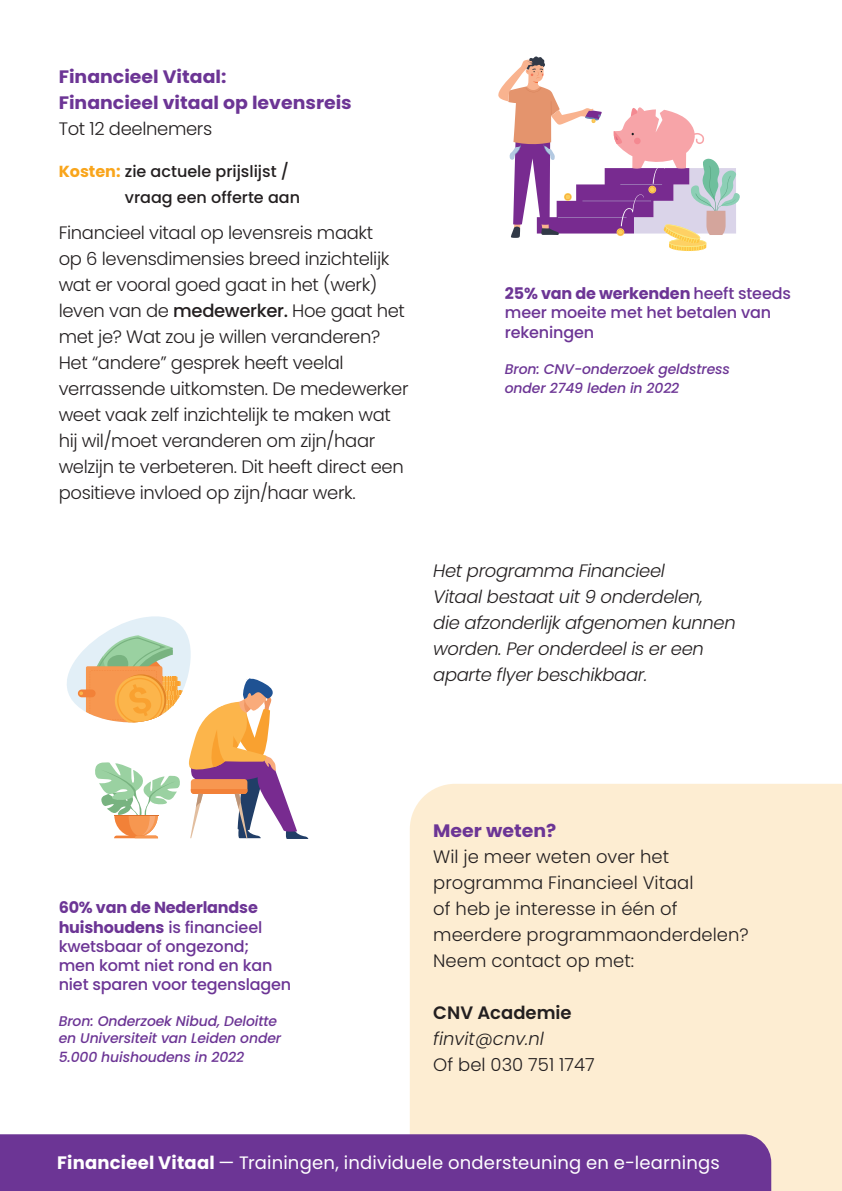
<style>
.page{position:relative;width:842px;height:1191px;background:#fff}
.page>*{position:absolute;margin:0;border:0;box-sizing:border-box;transform-origin:0 0}
.t1{font:300 18px/26px "Poppins";letter-spacing:-.02em;color:#231f20}
.t2{font:italic 300 18px/26px "Poppins";letter-spacing:-.02em;color:#231f20}
.t3{font:300 18px/26px "Poppins";color:#231f20}
.t4{font:18px "Poppins";letter-spacing:.01em;color:#fff}
.t5{font:700 18px/26px "Poppins";color:#6c3595;scale:1.05 1}
.t6{font:italic 300 18px "Poppins";color:#231f20}
.t7{font:600 18px "Poppins";color:#231f20}
.t8{font:500 16px/19.2px "Poppins";letter-spacing:-.01em;color:#6c3595}
.t9{font:500 16px/26px "Poppins";color:#231f20}
.t10{font:italic 500 14px/19.2px "Poppins";letter-spacing:-.01em;color:#6c3595}
.s1{font-weight:700;color:#f9a51b}
.s2{font-weight:500}
.s3{font-weight:700}
</style>
<div class="page">
<div style="left:410px;top:784px;width:432px;height:407px;background:#fdedd2"></div>
<svg style="left:498px;top:56px;width:242px;height:195px"></svg>
<div style="left:0;top:1134px;width:771px;height:57px;background:#6c3595"></div>
<svg style="left:67px;top:616px;width:241px;height:223px"></svg>
<p class="t5" style="left:59px;top:63px;width:281px">Financieel Vitaal:<br>Financieel vitaal op levensreis</p>
<p class="t1" style="left:59px;top:115px;width:155px">Tot 12 deelnemers</p>
<p class="t9" style="left:125px;top:158px;width:177px;text-indent:-66px"><span class="s1">Kosten:</span> zie actuele prijslijst / vraag een offerte aan</p>
<p class="t1" style="left:59px;top:219px;width:351px">Financieel vitaal op levensreis maakt<br>op 6 levensdimensies breed inzichtelijk wat er vooral goed gaat in het (werk) leven van de <span class="s2">medewerker.</span> Hoe gaat het met je? Wat zou je willen veranderen?<br>Het “andere” gesprek heeft veelal verrassende uitkomsten. De medewerker weet vaak zelf inzichtelijk te maken wat hij wil/moet veranderen om zijn/haar welzijn te verbeteren. Dit heeft direct een positieve invloed op zijn/haar werk.</p>
<p class="t8" style="left:505px;top:284px;width:288px"><span class="s3">25% van de werkenden</span> heeft steeds meer moeite met het betalen van rekeningen</p>
<p class="t10" style="left:505px;top:359px;width:227px">Bron: CNV-onderzoek geldstress onder 2749 leden in 2022</p>
<p class="t2" style="left:433px;top:557px;width:304px">Het programma Financieel<br>Vitaal bestaat uit 9 onderdelen,<br>die afzonderlijk afgenomen kunnen worden. Per onderdeel is er een aparte flyer beschikbaar.</p>
<p class="t8" style="left:59px;top:898px;width:234px"><span class="s3">60% van de Nederlandse huishoudens</span> is financieel kwetsbaar of ongezond;<br>men komt niet rond en kan niet sparen voor tegenslagen</p>
<p class="t10" style="left:59px;top:1013px;width:224px;line-height:16.8px">Bron: Onderzoek Nibud, Deloitte en Universiteit van Leiden onder</p>
<p class="t10" style="left:59px;top:1047px;width:187px">5.000 huishoudens in 2022</p>
<p class="t5" style="left:433px;top:817px;width:119px">Meer weten?</p>
<p class="t3" style="left:433px;top:843px;width:317px">Wil je meer weten over het programma Financieel Vitaal<br>of heb je interesse in één of meerdere programmaonderdelen?<br>Neem contact op met:</p>
<p class="t7" style="left:433px;top:1002px;width:140px">CNV Academie</p>
<p class="t6" style="left:433px;top:1028px;width:112px">finvit@cnv.nl</p>
<p class="t3" style="left:433px;top:1051px;width:163px">Of bel 030 751 1747</p>
<p class="t4" style="left:57px;top:1152px;width:664px"><span class="s3">Financieel Vitaal</span> — Trainingen, individuele ondersteuning en e-learnings</p>
</div>
